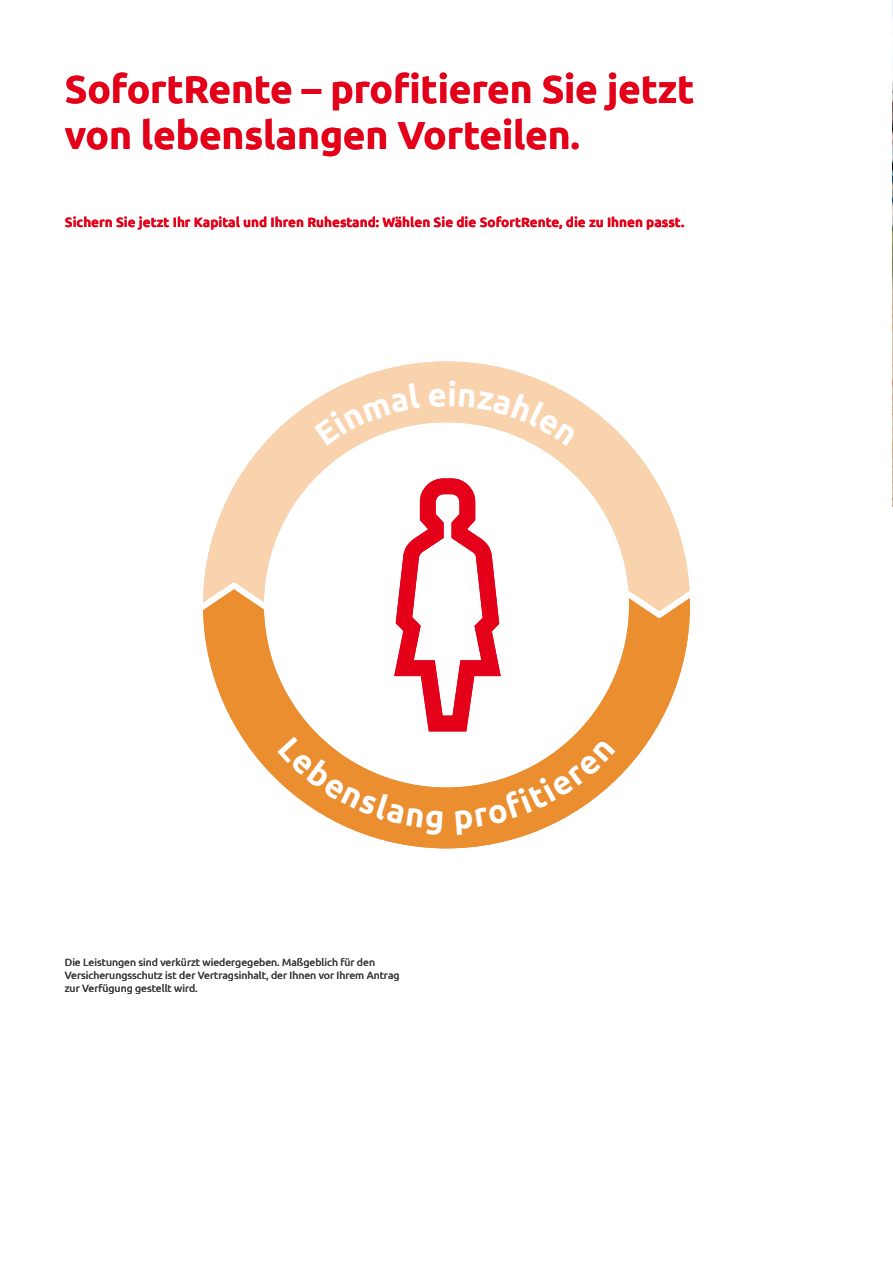
<style>
.page{position:relative;width:893px;height:1263px;background:#fff}
.page>*{position:absolute;margin:0;border:0;box-sizing:border-box;transform-origin:0 0}
.t1{font:700 39px/46.8px "Ubuntu";letter-spacing:-.005em;color:#e30018}
.t2{font:700 13.5px "Ubuntu";color:#e30018}
.t3{font:10.5px/12.8px "Ubuntu";color:#3b3b3a}
</style>
<div class="page">
<img style="left:892px;top:0;width:1px;height:506px">
<svg style="left:203px;top:361px;width:486px;height:228px"></svg>
<svg style="left:203px;top:589px;width:487px;height:259px"></svg>
<svg style="left:314px;top:383px;width:106px;height:63px"></svg>
<svg style="left:429px;top:381px;width:147px;height:65px"></svg>
<svg style="left:277px;top:478px;width:338px;height:357px"></svg>
<h1 class="t1" style="left:65px;top:65px;width:631px">SofortRente – profitieren Sie jetzt von lebenslangen Vorteilen.</h1>
<p class="t2" style="left:65px;top:214px;width:621px">Sichern Sie jetzt Ihr Kapital und Ihren Ruhestand: Wählen Sie die SofortRente, die zu Ihnen passt.</p>
<p class="t3" style="left:65px;top:955px;width:336px">Die Leistungen sind verkürzt wiedergegeben. Maßgeblich für den<br>Versicherungsschutz ist der Vertragsinhalt, der Ihnen vor Ihrem Antrag zur Verfügung gestellt wird.</p>
</div>
